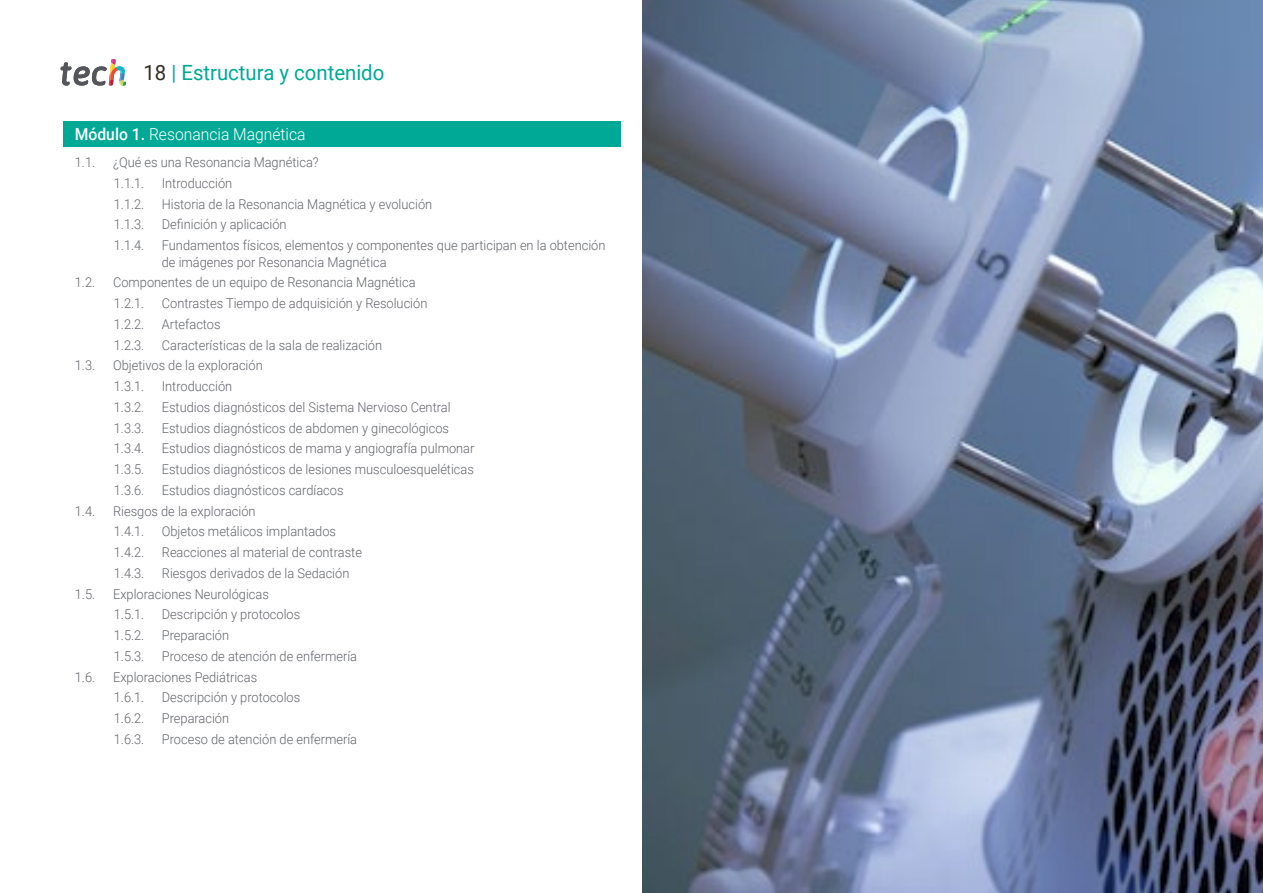
<style>
.page{position:relative;width:1263px;height:893px;background:#fff}
.page>*{position:absolute;margin:0;border:0;box-sizing:border-box;transform-origin:0 0}
.t1{font:21px "Roboto";color:#00a996}
.t2{font:300 16.5px "Roboto";color:#fff;scale:.95 1}
.t3{font:300 13.5px/20.7px "Roboto";color:#61646a;scale:.95 1}
.s1{color:#312e20}
.s2{font-weight:500}
</style>
<div class="page">
<img style="left:642px;top:0;width:621px;height:893px">
<div style="left:64px;top:121px;width:557px;height:25px;background:#00a996"></div>
<svg style="left:61px;top:59px;width:65px;height:27px"></svg>
<h1 class="t1" style="left:144px;top:57px;width:242px"><span class="s1">18</span> | Estructura y contenido</h1>
<p class="t2" style="left:75px;top:123px;width:244px"><span class="s2">Módulo 1.</span> Resonancia Magnética</p>
<p class="t3" style="left:75px;top:151px;width:23px">1.1.</p>
<p class="t3" style="left:113px;top:151px;width:218px">¿Qué es una Resonancia Magnética?<br>1.1.1.</p>
<p class="t3" style="left:162px;top:172px;width:76px">Introducción</p>
<p class="t3" style="left:114px;top:193px;width:34px">1.1.2.</p>
<p class="t3" style="left:162px;top:193px;width:286px">Historia de la Resonancia Magnética y evolución</p>
<p class="t3" style="left:114px;top:214px;width:34px">1.1.3.</p>
<p class="t3" style="left:162px;top:214px;width:133px">Definición y aplicación</p>
<p class="t3" style="left:114px;top:234px;width:34px">1.1.4.</p>
<p class="t3" style="left:162px;top:237px;width:468px;line-height:16.5px">Fundamentos físicos, elementos y componentes que participan en la obtención de imágenes por Resonancia Magnética</p>
<p class="t3" style="left:75px;top:272px;width:23px">1.2.</p>
<p class="t3" style="left:113px;top:272px;width:320px">Componentes de un equipo de Resonancia Magnética<br>1.2.1.</p>
<p class="t3" style="left:162px;top:292px;width:281px">Contrastes Tiempo de adquisición y Resolución</p>
<p class="t3" style="left:114px;top:313px;width:34px">1.2.2.</p>
<p class="t3" style="left:162px;top:313px;width:63px">Artefactos</p>
<p class="t3" style="left:114px;top:334px;width:34px">1.2.3.</p>
<p class="t3" style="left:162px;top:334px;width:233px">Características de la sala de realización</p>
<p class="t3" style="left:75px;top:355px;width:23px">1.3.</p>
<p class="t3" style="left:113px;top:355px;width:159px">Objetivos de la exploración<br>1.3.1.</p>
<p class="t3" style="left:162px;top:375px;width:76px">Introducción</p>
<p class="t3" style="left:114px;top:396px;width:34px">1.3.2.</p>
<p class="t3" style="left:162px;top:396px;width:305px">Estudios diagnósticos del Sistema Nervioso Central</p>
<p class="t3" style="left:114px;top:417px;width:34px">1.3.3.</p>
<p class="t3" style="left:162px;top:417px;width:304px">Estudios diagnósticos de abdomen y ginecológicos</p>
<p class="t3" style="left:114px;top:438px;width:34px">1.3.4.</p>
<p class="t3" style="left:162px;top:438px;width:330px">Estudios diagnósticos de mama y angiografía pulmonar</p>
<p class="t3" style="left:114px;top:458px;width:34px">1.3.5.</p>
<p class="t3" style="left:162px;top:458px;width:330px">Estudios diagnósticos de lesiones musculoesqueléticas</p>
<p class="t3" style="left:114px;top:479px;width:34px">1.3.6.</p>
<p class="t3" style="left:162px;top:479px;width:193px">Estudios diagnósticos cardíacos</p>
<p class="t3" style="left:75px;top:500px;width:23px">1.4.</p>
<p class="t3" style="left:113px;top:500px;width:151px">Riesgos de la exploración<br>1.4.1.</p>
<p class="t3" style="left:162px;top:521px;width:185px">Objetos metálicos implantados</p>
<p class="t3" style="left:114px;top:541px;width:34px">1.4.2.</p>
<p class="t3" style="left:162px;top:541px;width:212px">Reacciones al material de contraste</p>
<p class="t3" style="left:114px;top:562px;width:34px">1.4.3.</p>
<p class="t3" style="left:162px;top:562px;width:199px">Riesgos derivados de la Sedación</p>
<p class="t3" style="left:75px;top:583px;width:23px">1.5.</p>
<p class="t3" style="left:113px;top:583px;width:165px">Exploraciones Neurológicas<br>1.5.1.</p>
<p class="t3" style="left:162px;top:604px;width:147px">Descripción y protocolos</p>
<p class="t3" style="left:114px;top:624px;width:34px">1.5.2.</p>
<p class="t3" style="left:162px;top:624px;width:72px">Preparación</p>
<p class="t3" style="left:114px;top:645px;width:34px">1.5.3.</p>
<p class="t3" style="left:162px;top:645px;width:207px">Proceso de atención de enfermería</p>
<p class="t3" style="left:75px;top:666px;width:23px">1.6.</p>
<p class="t3" style="left:113px;top:666px;width:153px">Exploraciones Pediátricas<br>1.6.1.</p>
<p class="t3" style="left:162px;top:687px;width:147px">Descripción y protocolos</p>
<p class="t3" style="left:114px;top:707px;width:34px">1.6.2.</p>
<p class="t3" style="left:162px;top:707px;width:72px">Preparación</p>
<p class="t3" style="left:114px;top:728px;width:34px">1.6.3.</p>
<p class="t3" style="left:162px;top:728px;width:207px">Proceso de atención de enfermería</p>
</div>
